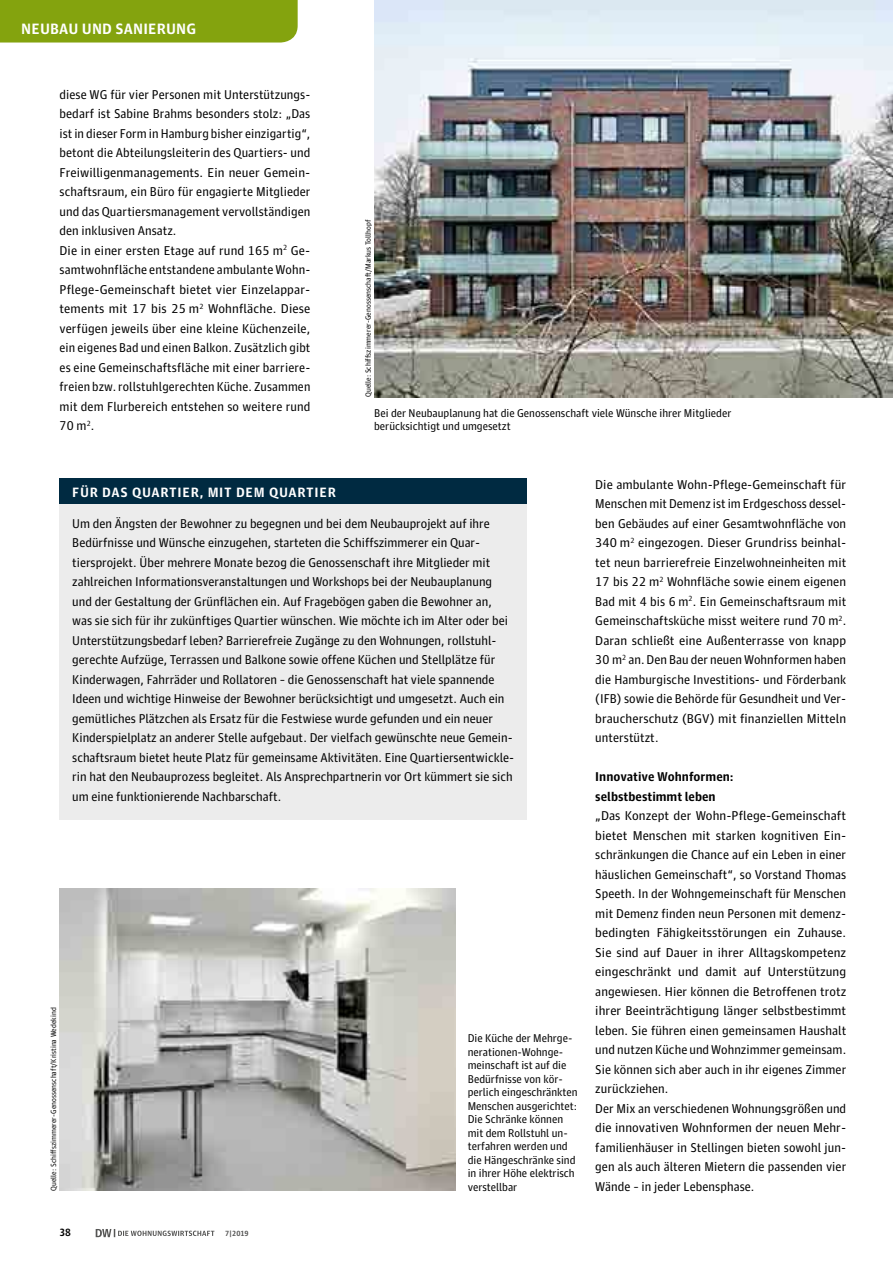
<style>
.page{position:relative;width:893px;height:1263px;background:#fff}
.page>*{position:absolute;margin:0;border:0;box-sizing:border-box;transform-origin:0 0}
.t1{font:700 15px "Guardian Agate Sans 1";letter-spacing:.01em;color:#fff}
.t2{font:700 13.5px "Guardian Agate Sans 1";letter-spacing:.05em;color:#fff}
.t3{font:12.75px/19.5px "Guardian Agate Sans 1";letter-spacing:.005em;color:#000}
.t4{font:700 12.75px/19.5px "Guardian Agate Sans 1";color:#000}
.t5{font:11.25px/13.5px "Guardian Agate Sans 1";color:#000}
.t6{font:700 10.5px "Guardian Agate Sans 1";color:#000}
.t7{font:7.5px "Guardian Agate Sans 1";color:#000}
.t8{font:700 7.5px "Guardian Agate Sans 1";color:#565655}
</style>
<div class="page">
<svg style="left:96px;top:1229px;width:118px;height:8px"></svg>
<img style="left:374px;top:0;width:519px;height:397px">
<div style="left:0;top:0;width:298px;height:43px;background:#84a30e"></div>
<img style="left:60px;top:889px;width:395px;height:302px">
<div style="left:60px;top:499px;width:467px;height:321px;background:#ececec"></div>
<div style="left:60px;top:479px;width:467px;height:25px;background:#002a41"></div>
<p class="t1" style="left:21px;top:18px;width:177px">NEUBAU UND SANIERUNG</p>
<p class="t3" style="left:60px;top:83px;width:252px">diese WG für vier Personen mit Unterstützungs&shy;bedarf ist Sabine Brahms besonders stolz: „Das ist in dieser Form in Hamburg bisher einzigartig“, betont die Abteilungsleiterin des Quartiers- und Freiwilligenmanagements. Ein neuer Gemein&shy;schaftsraum, ein Büro für engagierte Mitglieder und das Quartiersmanagement vervollständigen den inklusiven Ansatz.<br>Die in einer ersten Etage auf rund 165 m<sup>2</sup> Ge&shy;samtwohnfläche entstandene ambulante Wohn-Pflege-Gemeinschaft bietet vier Einzelappar&shy;tements mit 17 bis 25 m<sup>2</sup> Wohnfläche. Diese verfügen jeweils über eine kleine Küchenzeile, ein eigenes Bad und einen Balkon. Zusätzlich gibt es eine Gemeinschaftsfläche mit einer barriere&shy;freien bzw. rollstuhlgerechten Küche. Zusammen mit dem Flurbereich entstehen so weitere rund 70 m<sup>2</sup>.</p>
<p class="t7" style="left:363px;top:397px;width:179px;rotate:-90deg">Quelle: Schiffszimmerer-Genossenschaft/Markus Tollhopf</p>
<p class="t5" style="left:374px;top:405px;width:359px">Bei der Neubauplanung hat die Genossenschaft viele Wünsche ihrer Mitglieder berücksichtigt und umgesetzt</p>
<p class="t2" style="left:72px;top:483px;width:265px">FÜR DAS QUARTIER, MIT DEM QUARTIER</p>
<p class="t3" style="left:72px;top:512px;width:443px">Um den Ängsten der Bewohner zu begegnen und bei dem Neubauprojekt auf ihre Bedürfnisse und Wünsche einzugehen, starteten die Schiffszimmerer ein Quar&shy;tiersprojekt. Über mehrere Monate bezog die Genossenschaft ihre Mitglieder mit zahlreichen Informationsveranstaltungen und Workshops bei der Neubauplanung und der Gestaltung der Grünflächen ein. Auf Fragebögen gaben die Bewohner an, was sie sich für ihr zukünftiges Quartier wünschen. Wie möchte ich im Alter oder bei Unterstützungsbedarf leben? Barrierefreie Zugänge zu den Wohnungen, rollstuhl&shy;gerechte Aufzüge, Terrassen und Balkone sowie offene Küchen und Stellplätze für Kinderwagen, Fahrräder und Rollatoren – die Genossenschaft hat viele spannende Ideen und wichtige Hinweise der Bewohner berücksichtigt und umgesetzt. Auch ein gemütliches Plätzchen als Ersatz für die Festwiese wurde gefunden und ein neuer Kinderspielplatz an anderer Stelle aufgebaut. Der vielfach gewünschte neue Gemein&shy;schaftsraum bietet heute Platz für gemeinsame Aktivitäten. Eine Quartiersentwickle&shy;rin hat den Neubauprozess begleitet. Als Ansprechpartnerin vor Ort kümmert sie sich um eine funktionierende Nachbarschaft.</p>
<p class="t7" style="left:48px;top:1191px;width:185px;rotate:-90deg">Quelle: Schiffszimmerer-Genossenschaft/Kristina Wedekind</p>
<p class="t5" style="left:468px;top:1031px;width:111px">Die Küche der Mehrge&shy;nerationen-Wohnge&shy;meinschaft ist auf die<br>Bedürfnisse von kör&shy;perlich eingeschränkten<br>Menschen ausgerichtet:<br>Die Schränke können mit dem Rollstuhl un&shy;terfahren werden und die Hängeschränke sind in ihrer Höhe elektrisch</p>
<p class="t5" style="left:468px;top:1179px;width:51px">verstellbar</p>
<p class="t6" style="left:60px;top:1225px;width:13px">38</p>
<p class="t8" style="left:225px;top:1228px;width:25px">7 | 2019</p>
<p class="t3" style="left:595px;top:473px;width:252px;text-align:justify">Die ambulante Wohn-Pflege-Gemeinschaft für Menschen mit Demenz ist im Erdgeschoss dessel&shy;ben Gebäudes auf einer Gesamtwohnfläche von 340 m<sup>2</sup> eingezogen. Dieser Grundriss beinhal&shy;tet neun barrierefreie Einzelwohneinheiten mit 17 bis 22 m<sup>2</sup> Wohnfläche sowie einem eigenen Bad mit 4 bis 6 m<sup>2</sup>. Ein Gemeinschaftsraum mit Gemeinschaftsküche misst weitere rund 70 m<sup>2</sup>.<br>Daran schließt eine Außenterrasse von knapp 30 m<sup>2</sup> an. Den Bau der neuen Wohnformen haben die Hamburgische Investitions- und Förderbank (IFB) sowie die Behörde für Gesundheit und Ver&shy;braucherschutz (BGV) mit finanziellen Mitteln unterstützt.</p>
<p class="t4" style="left:595px;top:766px;width:140px">Innovative Wohnformen: selbstbestimmt leben</p>
<p class="t3" style="left:595px;top:805px;width:252px">„Das Konzept der Wohn-Pflege-Gemeinschaft bietet Menschen mit starken kognitiven Ein&shy;schränkungen die Chance auf ein Leben in einer häuslichen Gemeinschaft“, so Vorstand Thomas Speeth. In der Wohngemeinschaft für Menschen mit Demenz finden neun Personen mit demenz&shy;bedingten Fähigkeitsstörungen ein Zuhause.<br>Sie sind auf Dauer in ihrer Alltagskompetenz eingeschränkt und damit auf Unterstützung angewiesen. Hier können die Betroffenen trotz ihrer Beeinträchtigung länger selbstbestimmt leben. Sie führen einen gemeinsamen Haushalt und nutzen Küche und Wohnzimmer gemeinsam.<br>Sie können sich aber auch in ihr eigenes Zimmer zurückziehen.<br>Der Mix an verschiedenen Wohnungsgrößen und die innovativen Wohnformen der neuen Mehr&shy;familienhäuser in Stellingen bieten sowohl jun&shy;gen als auch älteren Mietern die passenden vier Wände – in jeder Lebensphase.</p>
</div>
